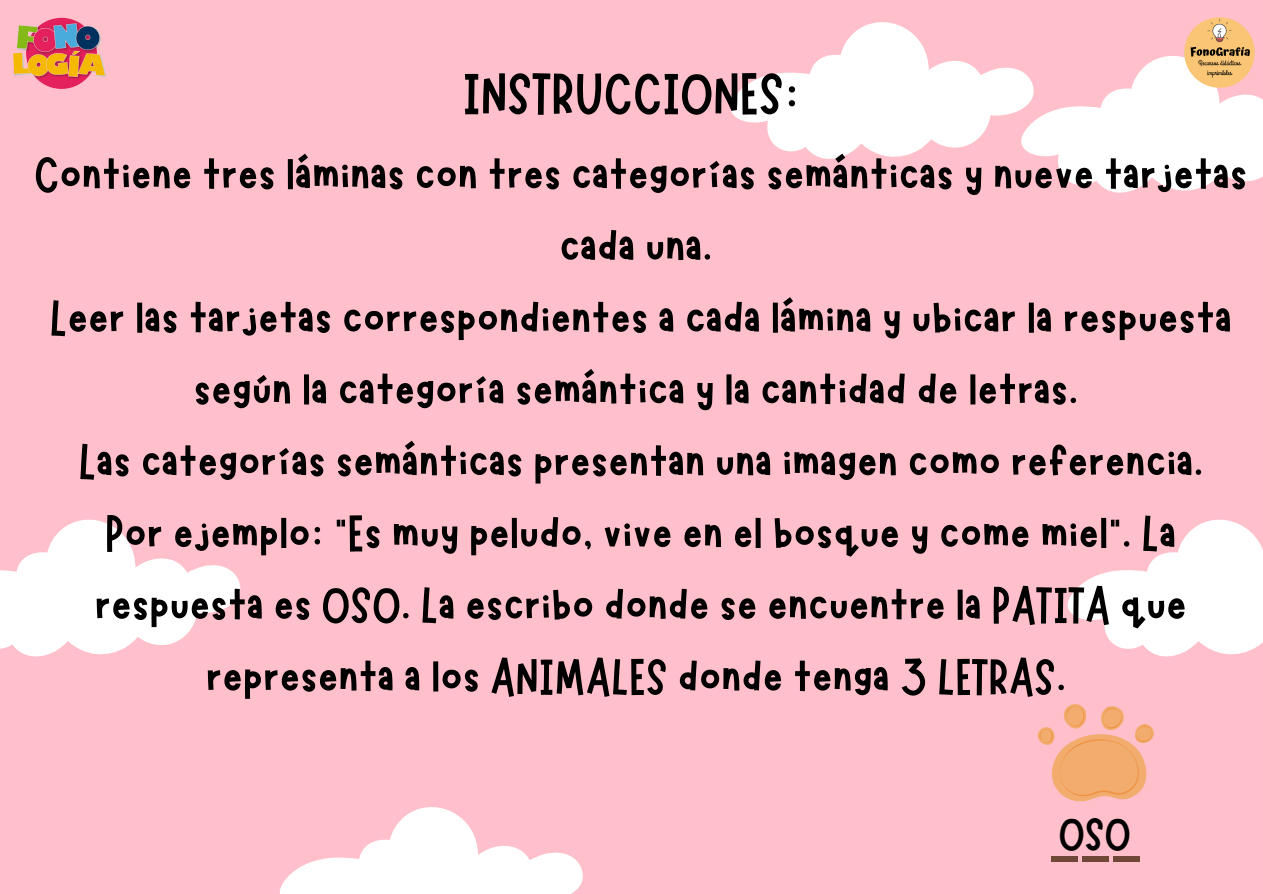
<style>
.page{position:relative;width:1263px;height:894px;background:#fff}
.page>*{position:absolute;margin:0;border:0;box-sizing:border-box;transform-origin:0 0}
.t1{font:59.55px "Marykate";color:#000}
.t2{font:53.1px "Marykate";color:#704637}
.t3{font:51.9px/71.7px "Marykate";color:#000;text-align:center}
.t4{font:47.25px "Marykate";color:#000}
</style>
<div class="page">
<div style="left:0;top:0;width:1263px;height:893px;background:#ffc0cb"></div>
<svg style="left:730px;top:22px;width:533px;height:171px"></svg>
<svg style="left:0;top:519px;width:241px;height:138px"></svg>
<svg style="left:279px;top:807px;width:304px;height:86px"></svg>
<svg style="left:1067px;top:519px;width:196px;height:138px"></svg>
<img style="left:1184px;top:17px;width:72px;height:72px">
<img style="left:13px;top:17px;width:94px;height:72px">
<svg style="left:1037px;top:704px;width:117px;height:97px"></svg>
<p class="t1" style="left:462px;top:55px;width:339px">INSTRUCCIONES:</p>
<p class="t3" style="left:34px;top:134px;width:1215px">Contiene tres láminas con tres categorías semánticas y nueve tarjetas cada una.</p>
<p class="t3" style="left:49px;top:277px;width:1184px">Leer las tarjetas correspondientes a cada lámina y ubicar la respuesta según la categoría semántica y la cantidad de letras.</p>
<p class="t3" style="left:78px;top:420px;width:1126px">Las categorías semánticas presentan una imagen como referencia.</p>
<p class="t3" style="left:95px;top:492px;width:1094px">Por ejemplo: "Es muy peludo, vive en el bosque y come miel". La respuesta es OSO. La escribo donde se encuentre la PATITA que representa a los ANIMALES donde tenga 3 LETRAS.</p>
<p class="t4" style="left:1059px;top:803px;width:74px">OSO</p>
<p class="t2" style="left:1049px;top:813px;width:95px">___</p>
</div>
